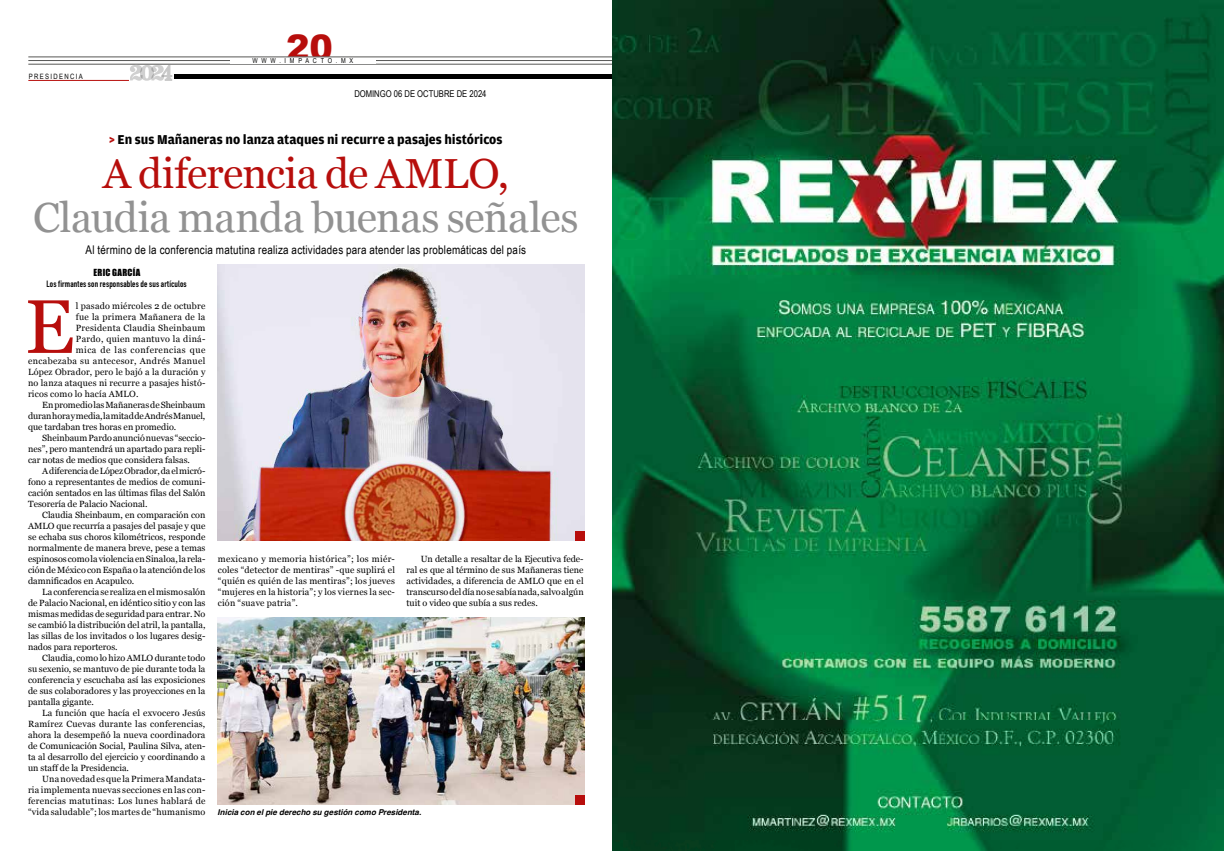
<style>
.page{position:relative;width:1224px;height:851px;background:#fff}
.page>*{position:absolute;margin:0;border:0;box-sizing:border-box;transform-origin:0 0}
.t1{font:75.7px "Georgia";color:#b70e0c}
.t2{font:42px "Georgia";letter-spacing:-.015em;color:#929292}
.t3{font:42px "Georgia";letter-spacing:-.015em;color:#b70e0c}
.t4{font:900 35.1px "Arial";color:#b70e0c}
.t5{font:700 13.6px "Amplitude";letter-spacing:-.005em;color:#000}
.t6{font:12px "Arial Narrow";letter-spacing:.02em;color:#000}
.t7{font:9.3px "Arial Narrow";color:#000}
.t8{font:9px/11px "Georgia";color:#000;text-align:justify}
.t9{font:9px "Georgia";letter-spacing:.02em;color:#000}
.t10{font:9px "Georgia";letter-spacing:.025em;color:#000}
.t11{font:9px "Georgia";letter-spacing:.03em;color:#000}
.t12{font:700 9px "DIN Condensed";letter-spacing:.015em;color:#000}
.t13{font:9px "Georgia";letter-spacing:.04em;color:#000}
.t14{font:9px "Georgia";letter-spacing:.035em;color:#000}
.t15{font:9px "Georgia";letter-spacing:.05em;color:#000}
.t16{font:9px "Impact";letter-spacing:.035em;color:#000}
.t17{font:italic 700 8px "Helvetica";color:#000}
.t18{font:7.3px "Arial Narrow";letter-spacing:.18em;color:#000}
.t19{font:6.8px "Arial Narrow";letter-spacing:.55em;color:#000}
.s1{color:#b70e0c}
</style>
<div class="page">
<hr style="left:28px;top:57px;width:584px;height:1px;background:#575756">
<hr style="left:28px;top:60px;width:584px;height:1px;background:#575756">
<hr style="left:28px;top:64px;width:584px;height:1px;background:#575756">
<img style="left:218px;top:265px;width:366px;height:275px">
<img style="left:218px;top:617px;width:366px;height:187px">
<div style="left:174px;top:74px;width:438px;height:5px;background:#000"></div>
<hr style="left:28px;top:80px;width:101px;height:1px;background:#b70e0c">
<svg style="left:130px;top:64px;width:43px;height:17px"></svg>
<div style="left:230px;top:58px;width:146px;height:5px;background:#fff"></div>
<img style="left:612px;top:0;width:612px;height:850px">
<div style="left:575px;top:795px;width:9px;height:9px;background:#b70e0c"></div>
<div style="left:575px;top:531px;width:9px;height:9px;background:#b70e0c"></div>
<p class="t18" style="left:29px;top:71px;width:55px">PRESIDENCIA</p>
<h3 class="t4" style="left:286px;top:22px;width:48px">20</h3>
<p class="t19" style="left:253px;top:55px;width:102px">WWW.IMPACTO.MX</p>
<p class="t7" style="left:354px;top:87px;width:134px">DOMINGO 06 DE OCTUBRE DE 2024</p>
<h3 class="t5" style="left:109px;top:132px;width:395px"><span class="s1">&gt;</span> En sus Mañaneras no lanza ataques ni recurre a pasajes históricos</h3>
<h2 class="t3" style="left:103px;top:142px;width:408px">A diferencia de AMLO,</h2>
<h2 class="t2" style="left:33px;top:187px;width:547px">Claudia manda buenas señales</h2>
<h3 class="t6" style="left:86px;top:241px;width:442px">Al término de la conferencia matutina realiza actividades para atender las problemáticas del país</h3>
<p class="t12" style="left:46px;top:277px;width:142px">Los firmantes son responsables de sus artículos</p>
<p class="t16" style="left:94px;top:265px;width:48px">ERIC GARCÍA</p>
<h1 class="t1" style="left:25px;top:271px;width:51px">E</h1>
<p class="t9" style="left:76px;top:299px;width:131px">l pasado miércoles 2 de octubre</p>
<p class="t14" style="left:76px;top:310px;width:131px">fue la primera Mañanera de la</p>
<p class="t10" style="left:76px;top:321px;width:131px">Presidenta Claudia Sheinbaum</p>
<p class="t11" style="left:76px;top:332px;width:131px">Pardo, quien mantuvo la diná-</p>
<p class="t15" style="left:76px;top:343px;width:131px">mica de las conferencias que</p>
<p class="t13" style="left:28px;top:354px;width:179px">encabezaba su antecesor, Andrés Manuel</p>
<p class="t9" style="left:28px;top:365px;width:179px">López Obrador, pero le bajó a la duración y</p>
<p class="t9" style="left:28px;top:376px;width:179px">no lanza ataques ni recurre a pasajes histó-</p>
<p class="t9" style="left:28px;top:387px;width:112px">ricos como lo hacía AMLO.</p>
<p class="t8" style="left:42px;top:399px;width:165px">En promedio las Mañaneras de Sheinbaum</p>
<p class="t8" style="left:28px;top:410px;width:179px">duran hora y media, la mitad de Andrés Manuel,</p>
<p class="t8" style="left:28px;top:421px;width:150px">que tardaban tres horas en promedio.</p>
<p class="t8" style="left:42px;top:432px;width:165px">Sheinbaum Pardo anunció nuevas “seccio-</p>
<p class="t8" style="left:28px;top:443px;width:179px">nes”, pero mantendrá un apartado para repli-</p>
<p class="t8" style="left:28px;top:454px;width:163px">car notas de medios que considera falsas.</p>
<p class="t8" style="left:42px;top:465px;width:165px">A diferencia de López Obrador, da el micró-</p>
<p class="t8" style="left:28px;top:476px;width:179px">fono a representantes de medios de comuni-</p>
<p class="t8" style="left:28px;top:487px;width:179px">cación sentados en las últimas filas del Salón</p>
<p class="t8" style="left:28px;top:498px;width:121px">Tesorería de Palacio Nacional.</p>
<p class="t8" style="left:42px;top:509px;width:165px">Claudia Sheinbaum, en comparación con</p>
<p class="t8" style="left:28px;top:520px;width:179px">AMLO que recurría a pasajes del pasaje y que</p>
<p class="t8" style="left:28px;top:531px;width:179px">se echaba sus choros kilométricos, responde</p>
<p class="t8" style="left:28px;top:542px;width:179px">normalmente de manera breve, pese a temas</p>
<p class="t8" style="left:28px;top:553px;width:179px">espinosos como la violencia en Sinaloa, la rela-</p>
<p class="t8" style="left:28px;top:564px;width:179px">ción de México con España o la atención de los</p>
<p class="t8" style="left:28px;top:575px;width:108px">damnificados en Acapulco.</p>
<p class="t8" style="left:42px;top:586px;width:165px">La conferencia se realiza en el mismo salón</p>
<p class="t8" style="left:28px;top:597px;width:179px">de Palacio Nacional, en idéntico sitio y con las</p>
<p class="t8" style="left:28px;top:608px;width:179px">mismas medidas de seguridad para entrar. No</p>
<p class="t8" style="left:28px;top:619px;width:179px">se cambió la distribución del atril, la pantalla,</p>
<p class="t8" style="left:28px;top:630px;width:179px">las sillas de los invitados o los lugares desig-</p>
<p class="t8" style="left:28px;top:641px;width:91px">nados para reporteros.</p>
<p class="t8" style="left:42px;top:652px;width:165px">Claudia, como lo hizo AMLO durante todo</p>
<p class="t8" style="left:28px;top:663px;width:179px">su sexenio, se mantuvo de pie durante toda la</p>
<p class="t8" style="left:28px;top:674px;width:179px">conferencia y escuchaba así las exposiciones</p>
<p class="t8" style="left:28px;top:685px;width:179px">de sus colaboradores y las proyecciones en la</p>
<p class="t8" style="left:28px;top:696px;width:67px">pantalla gigante.</p>
<p class="t9" style="left:42px;top:706px;width:165px">La función que hacía el exvocero Jesús</p>
<p class="t10" style="left:28px;top:717px;width:179px">Ramírez Cuevas durante las conferencias,</p>
<p class="t8" style="left:28px;top:729px;width:179px">ahora la desempeñó la nueva coordinadora</p>
<p class="t8" style="left:28px;top:740px;width:179px">de Comunicación Social, Paulina Silva, aten-</p>
<p class="t8" style="left:28px;top:751px;width:179px">ta al desarrollo del ejercicio y coordinando a</p>
<p class="t8" style="left:28px;top:762px;width:102px">un staff de la Presidencia.</p>
<p class="t8" style="left:42px;top:773px;width:165px">Una novedad es que la Primera Mandata-</p>
<p class="t9" style="left:28px;top:783px;width:179px">ria implementa nuevas secciones en las con-</p>
<p class="t11" style="left:28px;top:794px;width:179px">ferencias matutinas: Los lunes hablará de</p>
<p class="t9" style="left:28px;top:805px;width:179px">“vida saludable”; los martes de “humanismo</p>
<p class="t8" style="left:218px;top:553px;width:179px">mexicano y memoria histórica”; los miér&shy;coles “detector de mentiras” -que suplirá el “quién es quién de las mentiras”; los jueves “mujeres en la historia”; y los viernes la sec&shy;ción “suave patria”.</p>
<p class="t8" style="left:407px;top:553px;width:179px;text-indent:14px">Un detalle a resaltar de la Ejecutiva fede&shy;ral es que al término de sus Mañaneras tiene actividades, a diferencia de AMLO que en el transcurso del día no se sabía nada, salvo algún tuit o video que subía a sus redes.</p>
<p class="t17" style="left:218px;top:807px;width:205px">Inicia con el pie derecho su gestión como Presidenta.</p>
</div>
